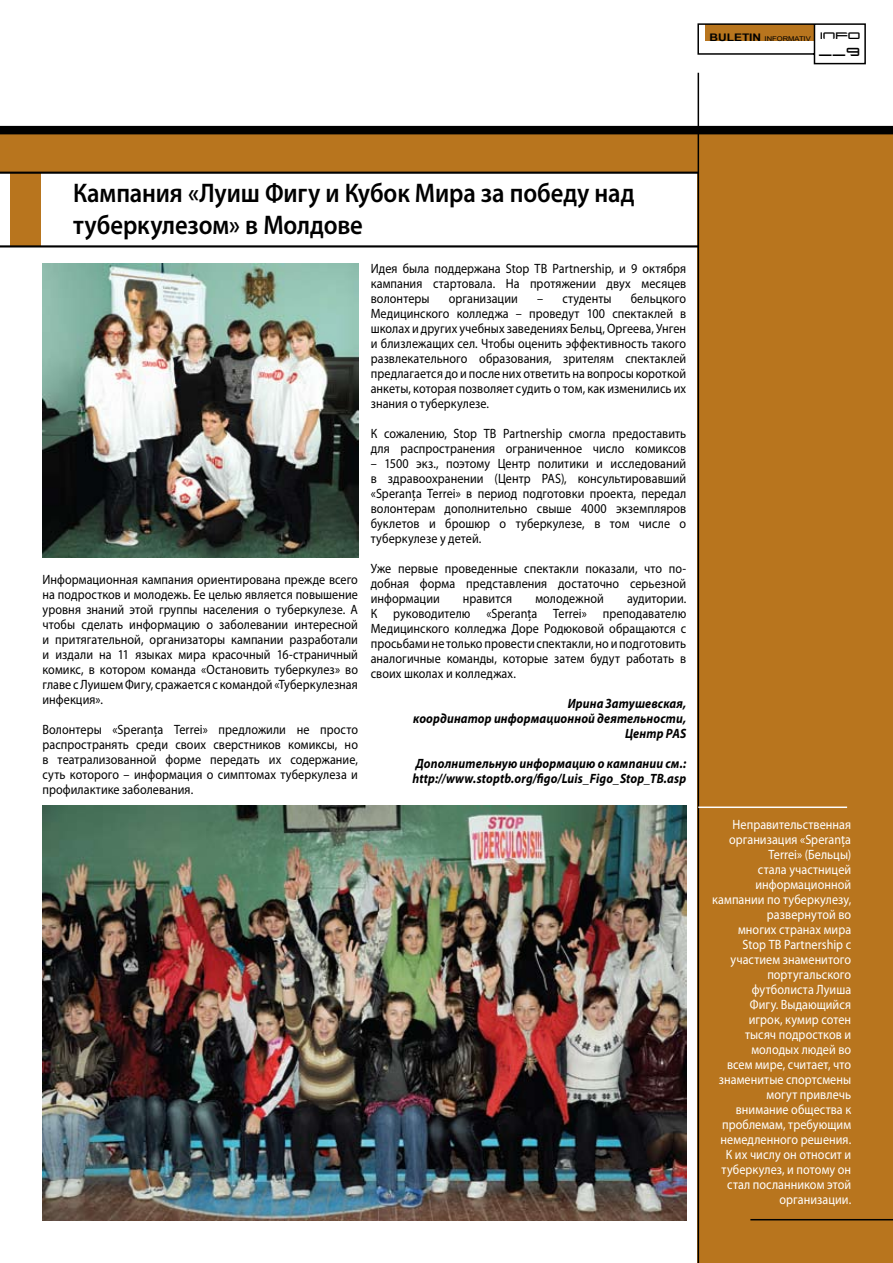
<style>
.page{position:relative;width:893px;height:1263px;background:#fff}
.page>*{position:absolute;margin:0;border:0;box-sizing:border-box;transform-origin:0 0}
.t1{font:600 27px/32.4px "Myriad Pro";letter-spacing:-.005em;color:#000;scale:.91 1}
.t2{font:16.35px "Xenotron";color:#000;scale:.9 1}
.t3{font:13.5px/15px "Myriad Pro";letter-spacing:.005em;color:#000;text-align:justify;scale:.9 1}
.t4{font:13.5px/15px "Myriad Pro";letter-spacing:.005em;color:#fff;text-align:right;scale:.9 1}
.t5{font:italic 700 13.5px/15px "Myriad Pro";letter-spacing:.01em;color:#000;text-align:right;scale:.9 1}
.t6{font:6.6px "Arial Narrow";color:#000;scale:1.4 1}
.s1{font-weight:700;font-size:10.5px}
</style>
<div class="page">
<div style="left:698px;top:126px;width:195px;height:1137px;background:#b8751e"></div>
<div style="left:0;top:131px;width:699px;height:42px;background:#b8751e"></div>
<hr style="left:698px;top:73px;width:1px;height:1190px;background:#000">
<div style="left:0;top:126px;width:893px;height:8px;background:#000"></div>
<svg style="left:697px;top:23px;width:169px;height:42px"></svg>
<div style="left:10px;top:172px;width:30px;height:74px;background:#b8751e"></div>
<hr style="left:0;top:172px;width:698px;height:2px;background:#000">
<hr style="left:0;top:245px;width:698px;height:2px;background:#000">
<img style="left:43px;top:805px;width:643px;height:415px">
<img style="left:43px;top:263px;width:315px;height:294px">
<hr style="left:698px;top:806px;width:149px;height:2px;background:#fff">
<hr style="left:750px;top:1219px;width:143px;height:1px;background:#000">
<p class="t6" style="left:709px;top:34px;width:110px"><span class="s1">BULETIN</span> INFORMATIV <sup>info</sup></p>
<p class="t2" style="left:819px;top:46px;width:48px">__9</p>
<h1 class="t1" style="left:73px;top:176px;width:618px">Кампания «Луиш Фигу и Кубок Мира за победу над туберкулезом» в Молдове</h1>
<p class="t3" style="left:371px;top:261px;width:352px">Идея была поддержана Stop TB Partnership, и 9 октября кампания стартовала. На протяжении двух месяцев волонтеры</p>
<p class="t3" style="left:371px;top:291px;width:352px;text-indent:260px">бельцкого Медицинского колледжа – проведут 100 спектаклей в школах и других учебных заведениях Бельц, Оргеева, Унген и близлежащих сел. Чтобы оценить эффективность такого развлекательного образования, зрителям спектаклей предлагается до и после них ответить на вопросы короткой анкеты, которая позволяет судить о том, как изменились их знания о туберкулезе.</p>
<p class="t3" style="left:371px;top:426px;width:352px">К сожалению, Stop TB Partnership смогла предоставить для распространения ограниченное число комиксов</p>
<p class="t3" style="left:371px;top:456px;width:352px">– 1500 экз., поэтому Центр политики и исследований в здравоохранении (Центр PAS), консультировавший «Speranţa Terrei» в период подготовки проекта, передал волонтерам дополнительно свыше 4000 экземпляров буклетов и брошюр о туберкулезе, в том числе о туберкулезе у детей.</p>
<p class="t3" style="left:371px;top:561px;width:352px">Уже первые проведенные спектакли показали, что по&shy;добная форма представления достаточно серьезной информации</p>
<p class="t3" style="left:449px;top:291px;width:78px">организации</p>
<p class="t3" style="left:537px;top:291px;width:84px">– студенты</p>
<p class="t3" style="left:43px;top:571px;width:352px">Информационная кампания ориентирована прежде всего на подростков и молодежь. Ее целью является повышение уровня знаний этой группы населения о туберкулезе. А чтобы сделать информацию о заболевании интересной и притягательной, организаторы кампании разработали и издали на 11 языках мира красочный 16-страничный комикс, в котором команда «Остановить туберкулез» во главе с Луишем Фигу, сражается с командой «Туберкулезная инфекция».</p>
<p class="t3" style="left:43px;top:721px;width:352px">Волонтеры «Speranţa Terrei» предложили не просто распространять среди своих сверстников комиксы, но в театрализованной форме передать их содержание, суть которого – информация о симптомах туберкулеза и профилактике заболевания.</p>
<p class="t3" style="left:463px;top:591px;width:56px">нравится</p>
<p class="t3" style="left:535px;top:591px;width:78px">молодежной</p>
<p class="t3" style="left:371px;top:591px;width:352px;text-indent:256px">аудитории.<br>К руководителю «Speranţa Terrei» преподавателю Медицинского колледжа Доре Родюковой обращаются с просьбами не только провести спектакли, но и подготовить аналогичные команды, которые затем будут работать в своих школах и колледжах.</p>
<p class="t5" style="left:413px;top:696px;width:305px">Ирина Затушевская,<br>координатор информационной деятельности,<br>Центр PAS</p>
<p class="t5" style="left:412px;top:756px;width:306px;text-align:left">Дополнительную информацию о кампании см.: http://www.stoptb.org/figo/Luis_Figo_Stop_TB.asp</p>
<p class="t4" style="left:712px;top:817px;width:156px">Неправительственная организация «Speranţa<br>Terrei» (Бельцы)<br>стала участницей информационной кампании по туберкулезу, развернутой во<br>многих странах мира<br>Stop TB Partnership с участием знаменитого португальского футболиста Луиша<br>Фигу. Выдающийся<br>игрок, кумир сотен<br>тысяч подростков и молодых людей во<br>всем мире, считает, что знаменитые спортсмены могут привлечь внимание общества к проблемам, требующим немедленного решения.<br>К их числу он относит и туберкулез, и потому он стал посланником этой организации.</p>
</div>
